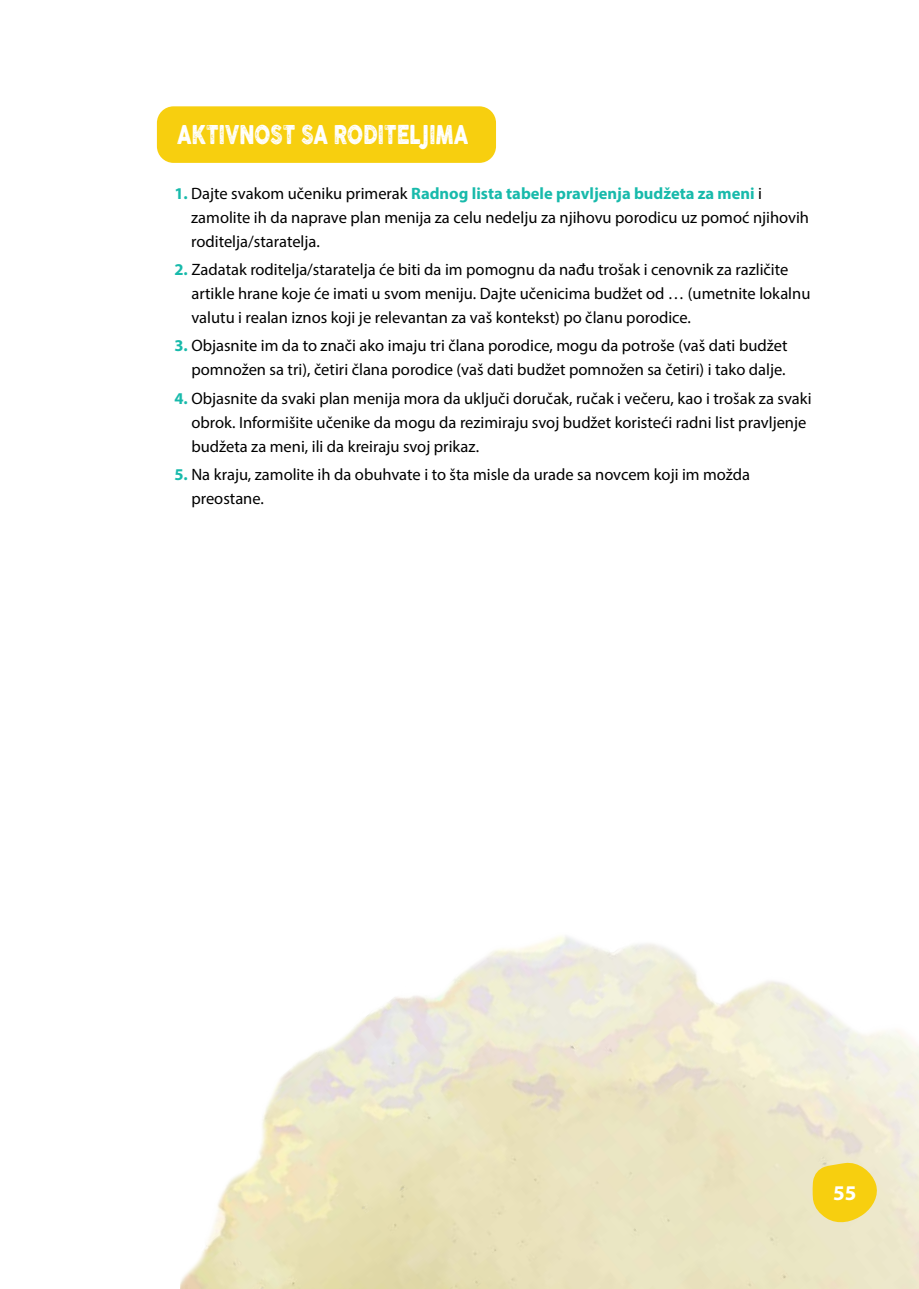
<style>
.page{position:relative;width:919px;height:1289px;background:#fff}
.page>*{position:absolute;margin:0;border:0;box-sizing:border-box;transform-origin:0 0}
.t1{font:25.5px "COCOGOOSELETTERPRESS";letter-spacing:-.01em;color:#fff;scale:.75 1}
.t2{font:700 21px "Myriad Pro";color:#fff}
.t3{font:16.5px/24px "Myriad Pro";color:#000}
.s1{font-weight:700;color:#18baab}
</style>
<div class="page">
<svg style="left:812px;top:1160px;width:67px;height:65px;background:#f3d647"></svg>
<div style="left:157px;top:106px;width:339px;height:57px;background:#f7cf0f;border-radius:17px"></div>
<h1 class="t1" style="left:177px;top:120px;width:390px">AKTIVNOST SA RODITELJIMA</h1>
<p class="t3" style="left:191px;top:181px;width:619px;text-indent:-17px"><span class="s1">1.</span> Dajte svakom učeniku primerak <span class="s1">Radnog lista tabele pravljenja budžeta za meni</span> i zamolite ih da naprave plan menija za celu nedelju za njihovu porodicu uz pomoć njihovih roditelja/staratelja.</p>
<p class="t3" style="left:191px;top:257px;width:620px;text-indent:-17px"><span class="s1">2.</span> Zadatak roditelja/staratelja će biti da im pomognu da nađu trošak i cenovnik za različite artikle hrane koje će imati u svom meniju. Dajte učenicima budžet od … (umetnite lokalnu valutu i realan iznos koji je relevantan za vaš kontekst) po članu porodice.</p>
<p class="t3" style="left:174px;top:333px;width:614px;text-align:right"><span class="s1">3.</span> Objasnite im da to znači ako imaju tri člana porodice, mogu da potroše (vaš dati budžet pomnožen sa tri), četiri člana porodice (vaš dati budžet pomnožen sa četiri) i tako dalje.</p>
<p class="t3" style="left:191px;top:386px;width:621px;text-indent:-17px"><span class="s1">4.</span> Objasnite da svaki plan menija mora da uključi doručak, ručak i večeru, kao i trošak za svaki obrok. Informišite učenike da mogu da rezimiraju svoj budžet koristeći radni list pravljenje budžeta za meni, ili da kreiraju svoj prikaz.</p>
<p class="t3" style="left:191px;top:462px;width:560px;text-indent:-17px"><span class="s1">5.</span> Na kraju, zamolite ih da obuhvate i to šta misle da urade sa novcem koji im možda preostane.</p>
<p class="t2" style="left:833px;top:1178px;width:25px">55</p>
</div>
